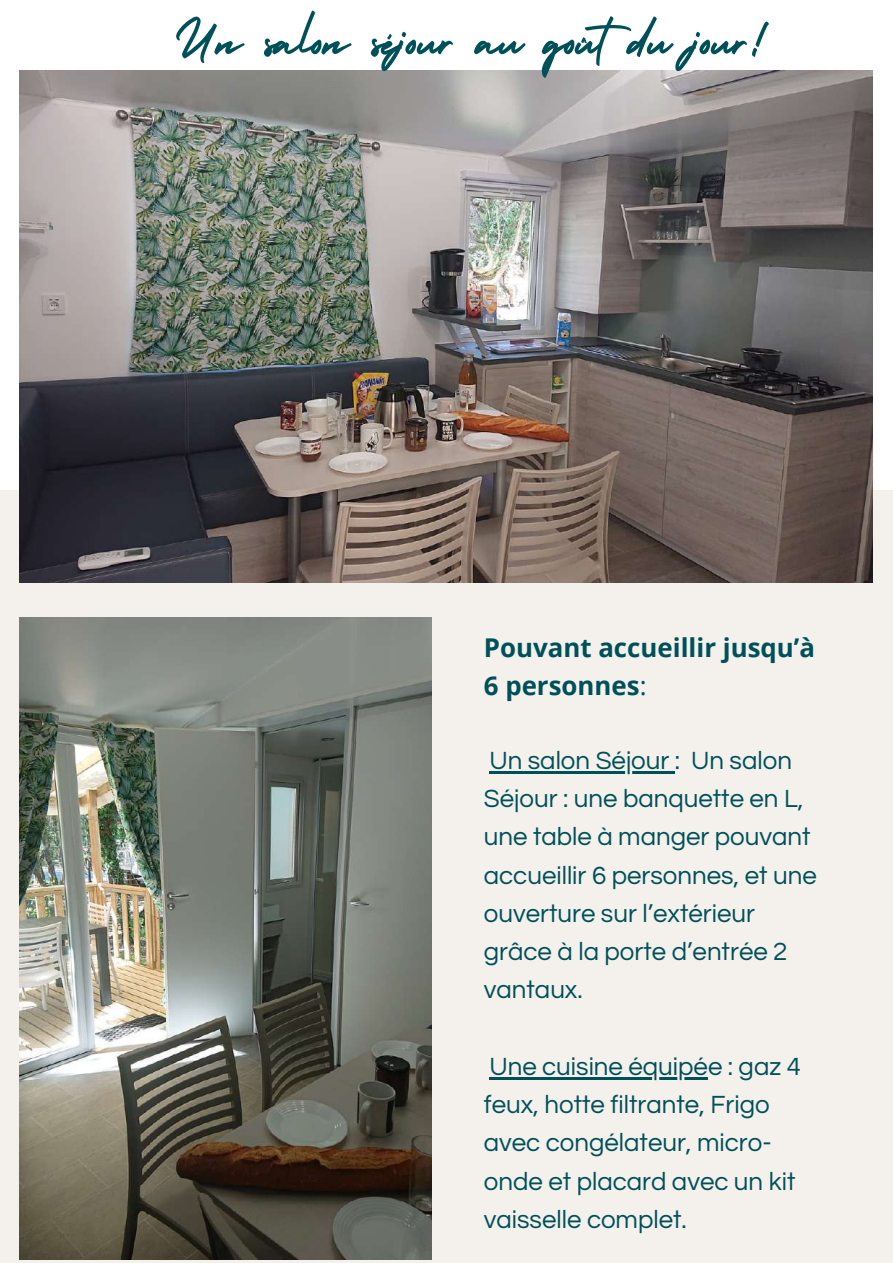
<style>
.page{position:relative;width:893px;height:1264px;background:#fff}
.page>*{position:absolute;margin:0;border:0;box-sizing:border-box;transform-origin:0 0}
.t1{font:60.45px "Holiday";color:#005059}
.t2{font:25.8px/38.2px "Questrial";color:#005059}
.t3{font:700 25.8px/38.2px "Open Sans";color:#005059}
.s1{font-weight:400}
</style>
<div class="page">
<div style="left:0;top:490px;width:892px;height:772px;background:#f4f0ec"></div>
<img style="left:20px;top:617px;width:411px;height:642px">
<img style="left:20px;top:71px;width:852px;height:511px">
<hr style="left:489px;top:771px;width:186px;height:2px;background:#005059">
<hr style="left:489px;top:1077px;width:219px;height:2px;background:#005059">
<h1 class="t1" style="left:174px;top:-6px;width:597px">Un salon séjour au goûtdu jour!</h1>
<p class="t3" style="left:484px;top:627px;width:333px">Pouvant accueillir jusqu’à<br>6 personnes<span class="s1">:</span></p>
<p class="t2" style="left:484px;top:742px;width:334px">Un salon Séjour : Un salon<br>Séjour : une banquette en L, une table à manger pouvant accueillir 6 personnes, et une ouverture sur l’extérieur grâce à la porte d’entrée 2 vantaux.</p>
<p class="t2" style="left:484px;top:1047px;width:318px">Une cuisine équipée : gaz 4 feux, hotte filtrante, Frigo avec congélateur, micro&shy;onde et placard avec un kit vaisselle complet.</p>
</div>
